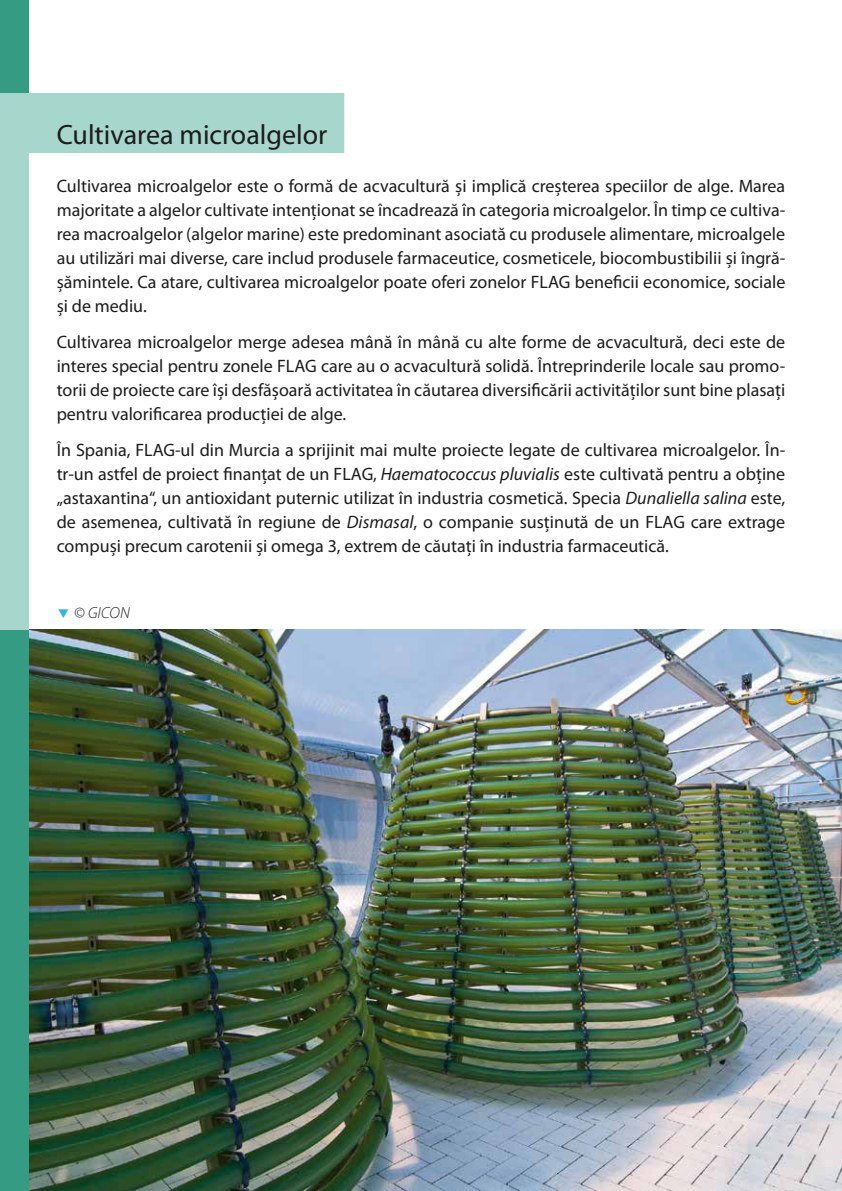
<style>
.page{position:relative;width:842px;height:1191px;background:#fff}
.page>*{position:absolute;margin:0;border:0;box-sizing:border-box;transform-origin:0 0}
.t1{font:28px "Myriad Pro";color:#1c1c1b}
.t2{font:18px/24px "Myriad Pro";color:#1c1c1b;text-align:justify}
.t3{font:italic 300 16px "Myriad Pro";letter-spacing:.01em;color:#1c1c1b}
.s1{font-style:italic}
.s2{color:#2fb4e9}
</style>
<div class="page">
<div style="left:11px;top:93px;width:333px;height:60px;background:#a6d6cc"></div>
<img style="left:28px;top:629px;width:814px;height:562px">
<div style="left:0;top:0;width:28px;height:93px;background:#369b83"></div>
<div style="left:0;top:629px;width:28px;height:562px;background:#369b83"></div>
<div style="left:0;top:93px;width:28px;height:536px;background:#a6d6cc"></div>
<h1 class="t1" style="left:57px;top:117px;width:272px">Cultivarea microalgelor</h1>
<p class="t2" style="left:57px;top:174px;width:730px">Cultivarea microalgelor este o formă de acvacultură și implică creșterea speciilor de alge. Marea majoritate a algelor cultivate intenționat se încadrează în categoria microalgelor. În timp ce cultiva&shy;rea macroalgelor (algelor marine) este predominant asociată cu produsele alimentare, microalgele au utilizări mai diverse, care includ produsele farmaceutice, cosmeticele, biocombustibilii și îngră&shy;șămintele. Ca atare, cultivarea microalgelor poate oferi zonelor FLAG beneficii economice, sociale și de mediu.</p>
<p class="t2" style="left:57px;top:330px;width:730px">Cultivarea microalgelor merge adesea mână în mână cu alte forme de acvacultură, deci este de interes special pentru zonele FLAG care au o acvacultură solidă. Întreprinderile locale sau promo&shy;torii de proiecte care își desfășoară activitatea în căutarea diversificării activităților sunt bine plasaţi pentru valorificarea producției de alge.</p>
<p class="t2" style="left:57px;top:438px;width:730px">În Spania, FLAG-ul din Murcia a sprijinit mai multe proiecte legate de cultivarea microalgelor. În&shy;tr-un astfel de proiect finanţat de un FLAG, <span class="s1">Haematococcus pluvialis</span> este cultivată pentru a obține „astaxantina“, un antioxidant puternic utilizat în industria cosmetică. Specia <span class="s1">Dunaliella salina</span> este, de asemenea, cultivată în regiune de <span class="s1">Dismasal</span>, o companie susținută de un FLAG care extrage compuși precum carotenii și omega 3, extrem de căutați în industria farmaceutică.</p>
<p class="t3" style="left:57px;top:604px;width:75px"><span class="s2">▼</span> © GICON</p>
</div>
